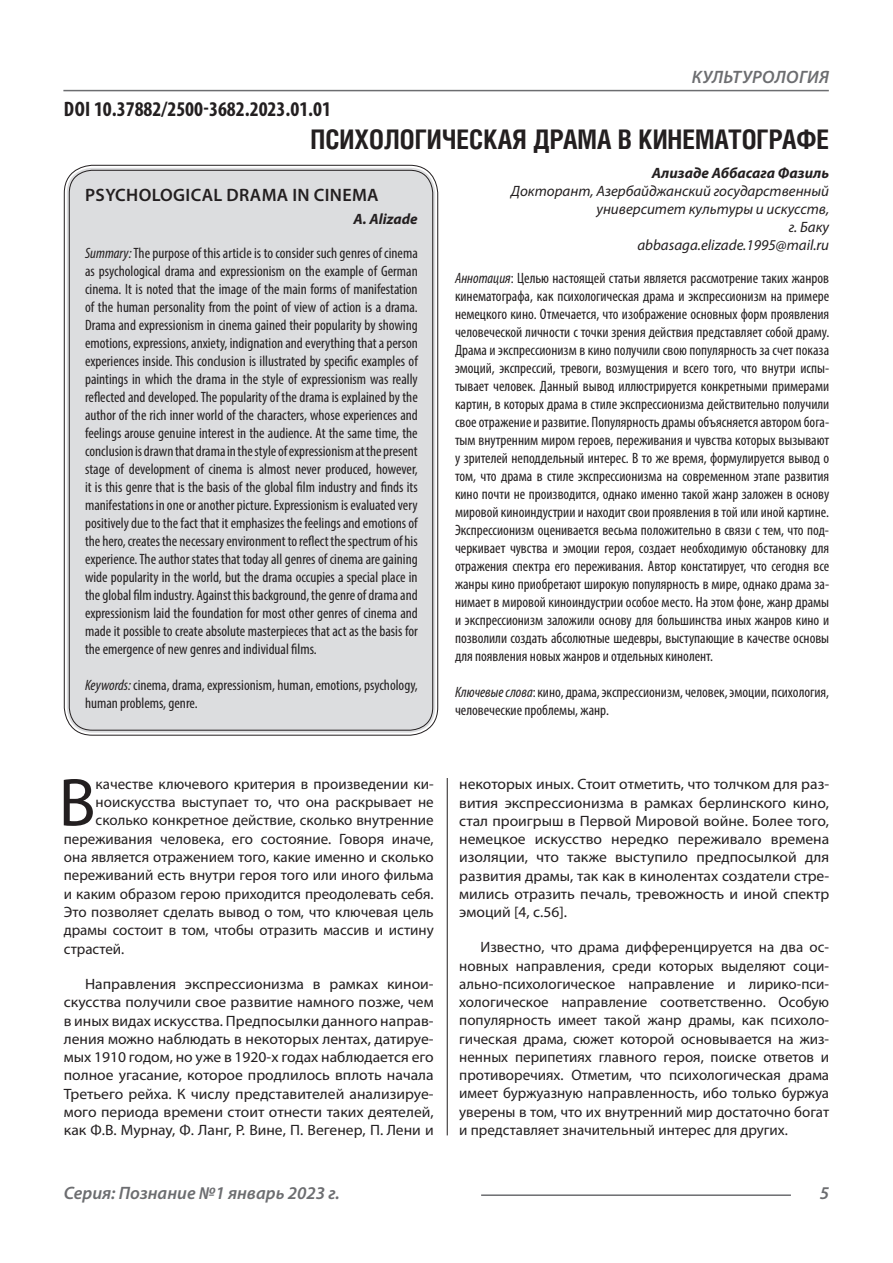
<style>
.page{position:relative;width:893px;height:1263px;background:#fff}
.page>*{position:absolute;margin:0;border:0;box-sizing:border-box;transform-origin:0 0}
.Статья_текст_первый{font:68.4px "Myriad Pro";color:#231f20}
.Статья_название{font:700 27px "Helios Cond C";color:#231f20}
.ДОИ{font:700 condensed 21px "Myriad Pro";color:#231f20}
.t1{font:italic 600 18px "Myriad Pro";color:#6c6d70}
.Статья_название_англ{font:600 18px "Myriad Pro";letter-spacing:.02em;color:#231f20}
.t2{font:italic 600 18px "Myriad Pro";letter-spacing:.02em;color:#6c6d70}
.Статья_аннотация_анг{font:condensed 15px/18px "Myriad Pro";color:#231f20;text-align:justify}
.Статья_аннотация_тек{font:condensed 15px/18px "Myriad Pro";color:#231f20;text-align:justify}
.Статья_текст{font:15px/18.3px "Myriad Pro";color:#231f20;text-align:justify;scale:1.04 1}
.Статья_текст-2{font:15px/18.3px "Myriad Pro";color:#231f20;text-align:justify}
.Статья_текст_первый-2{font:15px "Myriad Pro";color:#231f20}
.Статья_автор_инфо{font:italic 15px/18px "Myriad Pro";color:#231f20;text-align:right}
.Статья_автор_фио_рус{font:italic 700 15px "Myriad Pro";color:#231f20}
.Статья_автор_англ{font:italic 700 15px "Myriad Pro";color:#231f20}
.s1{font-style:italic}
</style>
<div class="page">
<hr style="left:447px;top:128px;width:1px;height:1007px;background:#231f20">
<hr style="left:63px;top:90px;width:766px;height:1px;background:#6c6d70">
<hr style="left:481px;top:1194px;width:310px;height:2px;background:#6c6d70">
<div style="left:441px;top:128px;width:10px;height:650px;background:#fff"></div>
<div style="left:67px;top:168px;width:368px;height:565px;background:#dcdddf;border-radius:26px"></div>
<p class="ДОИ" style="left:64px;top:96px;width:269px">DOI 10.37882/2500-3682.2023.01.01</p>
<p class="t2" style="left:692px;top:66px;width:139px">КУЛЬТУРОЛОГИЯ</p>
<p class="Статья_название" style="left:310px;top:124px;width:520px">ПСИХОЛОГИЧЕСКАЯ ДРАМА В КИНЕМАТОГРАФЕ</p>
<p class="Статья_автор_фио_рус" style="left:652px;top:163px;width:179px">Ализаде Аббасага Фазиль</p>
<p class="Статья_автор_инфо" style="left:511px;top:182px;width:320px">Докторант, Азербайджанский государственный университет культуры и искусств,</p>
<p class="Статья_автор_инфо" style="left:789px;top:218px;width:42px">г. Баку</p>
<p class="Статья_автор_инфо" style="left:637px;top:236px;width:193px">abbasaga.elizade.1995@mail.ru</p>
<p class="Статья_аннотация_тек" style="left:455px;top:269px;width:376px"><span class="s1">Аннотация</span>: Целью настоящей статьи является рассмотрение таких жанров кинематографа, как психологическая драма и экспрессионизм на примере немецкого кино. Отмечается, что изображение основных форм проявления человеческой личности с точки зрения действия представляет собой драму.<br>Драма и экспрессионизм в кино получили свою популярность за счет показа эмоций, экспрессий, тревоги, возмущения и всего того, что внутри испы&shy;тывает человек. Данный вывод иллюстрируется конкретными примерами картин, в которых драма в стиле экспрессионизма действительно получили свое отражение и развитие. Популярность драмы объясняется автором бога&shy;тым внутренним миром героев, переживания и чувства которых вызывают у зрителей неподдельный интерес. В то же время, формулируется вывод о том, что драма в стиле экспрессионизма на современном этапе развития кино почти не производится, однако именно такой жанр заложен в основу мировой киноиндустрии и находит свои проявления в той или иной картине.<br>Экспрессионизм оценивается весьма положительно в связи с тем, что под&shy;черкивает чувства и эмоции героя, создает необходимую обстановку для отражения спектра его переживания. Автор констатирует, что сегодня все жанры кино приобретают широкую популярность в мире, однако драма за&shy;нимает в мировой киноиндустрии особое место. На этом фоне, жанр драмы и экспрессионизм заложили основу для большинства иных жанров кино и позволили создать абсолютные шедевры, выступающие в качестве основы для появления новых жанров и отдельных кинолент.</p>
<p class="Статья_аннотация_тек" style="left:455px;top:683px;width:376px"><span class="s1">Ключевые слова</span>:кино, драма, экспрессионизм, человек, эмоции, психология, человеческие проблемы, жанр.</p>
<p class="Статья_название_англ" style="left:85px;top:184px;width:295px">PSYCHOLOGICAL DRAMA IN CINEMA</p>
<p class="Статья_автор_англ" style="left:354px;top:209px;width:66px">A. Alizade</p>
<p class="Статья_аннотация_анг" style="left:85px;top:244px;width:334px"><span class="s1">Summary:</span> The purpose of this article is to consider such genres of cinema as psychological drama and expressionism on the example of German cinema. It is noted that the image of the main forms of manifestation of the human personality from the point of view of action is a drama.<br>Drama and expressionism in cinema gained their popularity by showing emotions, expressions, anxiety, indignation and everything that a person experiences inside. This conclusion is illustrated by specific examples of paintings in which the drama in the style of expressionism was really reflected and developed. The popularity of the drama is explained by the author of the rich inner world of the characters, whose experiences and feelings arouse genuine interest in the audience. At the same time, the conclusion is drawn that drama in the style of expressionism at the present stage of development of cinema is almost never produced, however, it is this genre that is the basis of the global film industry and finds its manifestations in one or another picture. Expressionism is evaluated very positively due to the fact that it emphasizes the feelings and emotions of the hero, creates the necessary environment to reflect the spectrum of his experience. The author states that today all genres of cinema are gaining wide popularity in the world, but the drama occupies a special place in the global film industry. Against this background, the genre of drama and expressionism laid the foundation for most other genres of cinema and made it possible to create absolute masterpieces that act as the basis for the emergence of new genres and individual films.</p>
<p class="Статья_аннотация_анг" style="left:85px;top:676px;width:334px"><span class="s1">Keywords:</span> cinema, drama, expressionism, human, emotions, psychology, human problems, genre.</p>
<p class="Статья_текст_первый" style="left:59px;top:760px;width:39px">В</p>
<p class="Статья_текст_первый-2" style="left:96px;top:775px;width:340px">качестве ключевого критерия в произведении ки-</p>
<p class="Статья_текст_первый-2" style="left:96px;top:793px;width:340px">ноискусства выступает то, что она раскрывает не</p>
<p class="Статья_текст_первый-2" style="left:96px;top:811px;width:340px">сколько конкретное действие, сколько внутренние</p>
<p class="Статья_текст_первый-2" style="left:64px;top:829px;width:371px">переживания человека, его состояние. Говоря иначе,</p>
<p class="Статья_текст_первый-2" style="left:64px;top:848px;width:371px">она является отражением того, какие именно и сколько</p>
<p class="Статья_текст_первый-2" style="left:64px;top:866px;width:371px">переживаний есть внутри героя того или иного фильма</p>
<p class="Статья_текст_первый-2" style="left:64px;top:884px;width:371px">и каким образом герою приходится преодолевать себя.</p>
<p class="Статья_текст_первый-2" style="left:64px;top:903px;width:371px">Это позволяет сделать вывод о том, что ключевая цель</p>
<p class="Статья_текст_первый-2" style="left:64px;top:921px;width:371px">драмы состоит в том, чтобы отразить массив и истину</p>
<p class="Статья_текст_первый-2" style="left:64px;top:939px;width:62px">страстей.</p>
<p class="Статья_текст" style="left:64px;top:974px;width:357px;text-indent:21px">Направления экспрессионизма в рамках кинои&shy;скусства получили свое развитие намного позже, чем в иных видах искусства. Предпосылки данного направ&shy;ления можно наблюдать в некоторых лентах, датируе&shy;мых 1910 годом, но уже в 1920-х годах наблюдается его полное угасание, которое продлилось вплоть начала Третьего рейха. К числу представителей анализируе&shy;мого периода времени стоит отнести таких деятелей, как Ф.В. Мурнау, Ф. Ланг, Р. Вине, П. Вегенер, П. Лени и</p>
<p class="Статья_текст" style="left:459px;top:775px;width:357px">некоторых иных. Стоит отметить, что толчком для раз&shy;вития экспрессионизма в рамках берлинского кино, стал проигрыш в Первой Мировой войне. Более того, немецкое искусство нередко переживало времена изоляции, что также выступило предпосылкой для развития драмы, так как в кинолентах создатели стре&shy;мились отразить печаль, тревожность и иной спектр эмоций [4, с.56].</p>
<p class="Статья_текст-2" style="left:459px;top:938px;width:371px;text-indent:21px">Известно, что драма дифференцируется на два ос&shy;новных направления, среди которых выделяют соци&shy;ально-психологическое направление и лирико-пси&shy;хологическое направление соответственно. Особую популярность имеет такой жанр драмы, как психоло&shy;гическая драма, сюжет которой основывается на жиз&shy;ненных перипетиях главного героя, поиске ответов и противоречиях. Отметим, что психологическая драма имеет буржуазную направленность, ибо только буржуа уверены в том, что их внутренний мир достаточно богат и представляет значительный интерес для других.</p>
<p class="t1" style="left:64px;top:1182px;width:278px">Серия: Познание №1 январь 2023 г.</p>
<p class="t1" style="left:820px;top:1182px;width:11px">5</p>
</div>
